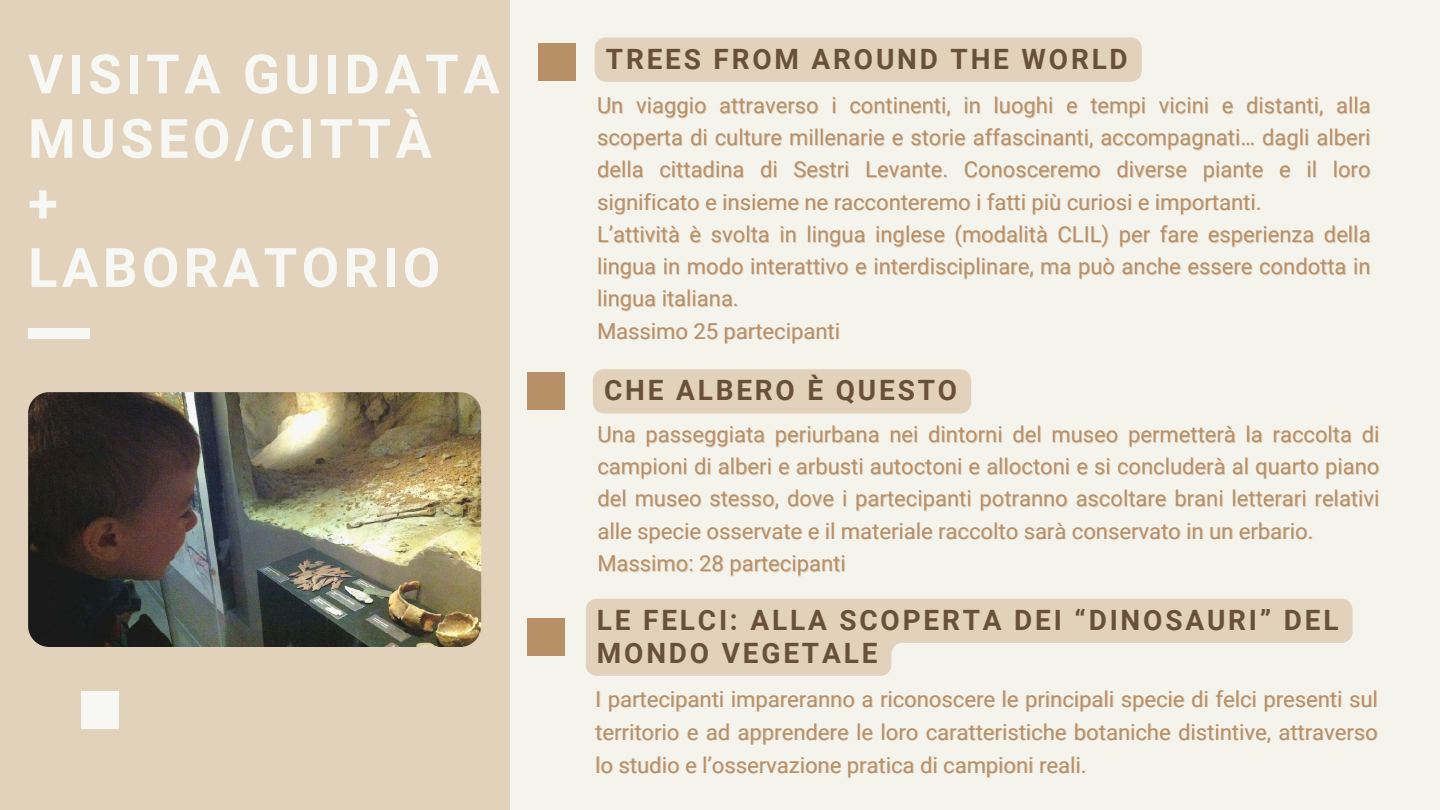
<style>
.page{position:relative;width:1440px;height:810px;background:#e2d2bb}
.page>*{position:absolute;margin:0;border:0;box-sizing:border-box;transform-origin:0 0}
.t1{font:700 54.4px/64.5px "Roboto";letter-spacing:.08em;color:#f7f8f3}
.t2{font:700 28px/33px "Roboto";letter-spacing:.1em;color:#695039}
.t3{font:22px/32.2px "Roboto";color:#b89068}
.s1{color:rgb(184 144 104/.4)}
</style>
<div class="page">
<div style="left:511px;top:0;width:929px;height:810px;background:#f7f8f3"></div>
<div style="left:81px;top:692px;width:37px;height:37px;background:#f7f8f3"></div>
<img style="left:28px;top:392px;width:453px;height:255px;border-radius:21px">
<div style="left:593px;top:369px;width:378px;height:44px;background:#e2d2bb"></div>
<div style="left:528px;top:372px;width:37px;height:38px;background:#b89068"></div>
<div style="left:28px;top:328px;width:61px;height:11px;background:#f7f8f3"></div>
<div style="left:595px;top:37px;width:547px;height:45px;background:#e2d2bb"></div>
<div style="left:538px;top:43px;width:38px;height:38px;background:#b89068"></div>
<svg style="left:586px;top:599px;width:767px;height:77px;fill:#e2d2bb"></svg>
<div style="left:528px;top:619px;width:37px;height:37px;background:#b89068"></div>
<h1 class="t1" style="left:28px;top:43px;width:473px">VISITA GUIDATA<br>MUSEO/CITTÀ<br>+<br>LABORATORIO</h1>
<p class="t2" style="left:606px;top:43px;width:523px">TREES FROM AROUND THE WORLD</p>
<p class="t3" style="left:597px;top:89px;width:776px">Un viaggio attraverso i continenti, in luoghi e tempi vicini e distanti, <span class="s1">alla </span>scoperta di culture millenarie e storie affascinanti, accompagnati… dagli alberi della cittadina di Sestri Levante. Conosceremo diverse piante e il loro significato e insieme ne racconteremo i fatti più curiosi e importanti.<br>L’attività è svolta in lingua inglese (modalità CLIL) per fare esperienza della lingua in modo interattivo e interdisciplinare, ma può anche essere condotta in lingua italiana.<br>Massimo 25 partecipanti</p>
<p class="t2" style="left:604px;top:374px;width:355px">CHE ALBERO È QUESTO</p>
<p class="t3" style="left:597px;top:418px;width:784px">Una passeggiata periurbana nei dintorni del museo permetterà la raccolta di campioni di alberi e arbusti autoctoni e alloctoni e si concluderà al quarto piano del museo stesso, dove i partecipanti potranno ascoltare brani letterari relativi alle specie osservate e il materiale raccolto sarà conservato in un erbario.<br>Massimo: 28 partecipanti</p>
<p class="t2" style="left:597px;top:604px;width:743px">LE FELCI: ALLA SCOPERTA DEI “DINOSAURI” DEL<br>MONDO VEGETALE</p>
<p class="t3" style="left:595px;top:683px;width:784px;line-height:33px;text-align:justify">I partecipanti impareranno a riconoscere le principali specie di felci presenti sul territorio e ad apprendere le loro caratteristiche botaniche distintive, attraverso lo studio e l’osservazione pratica di campioni reali.</p>
</div>
